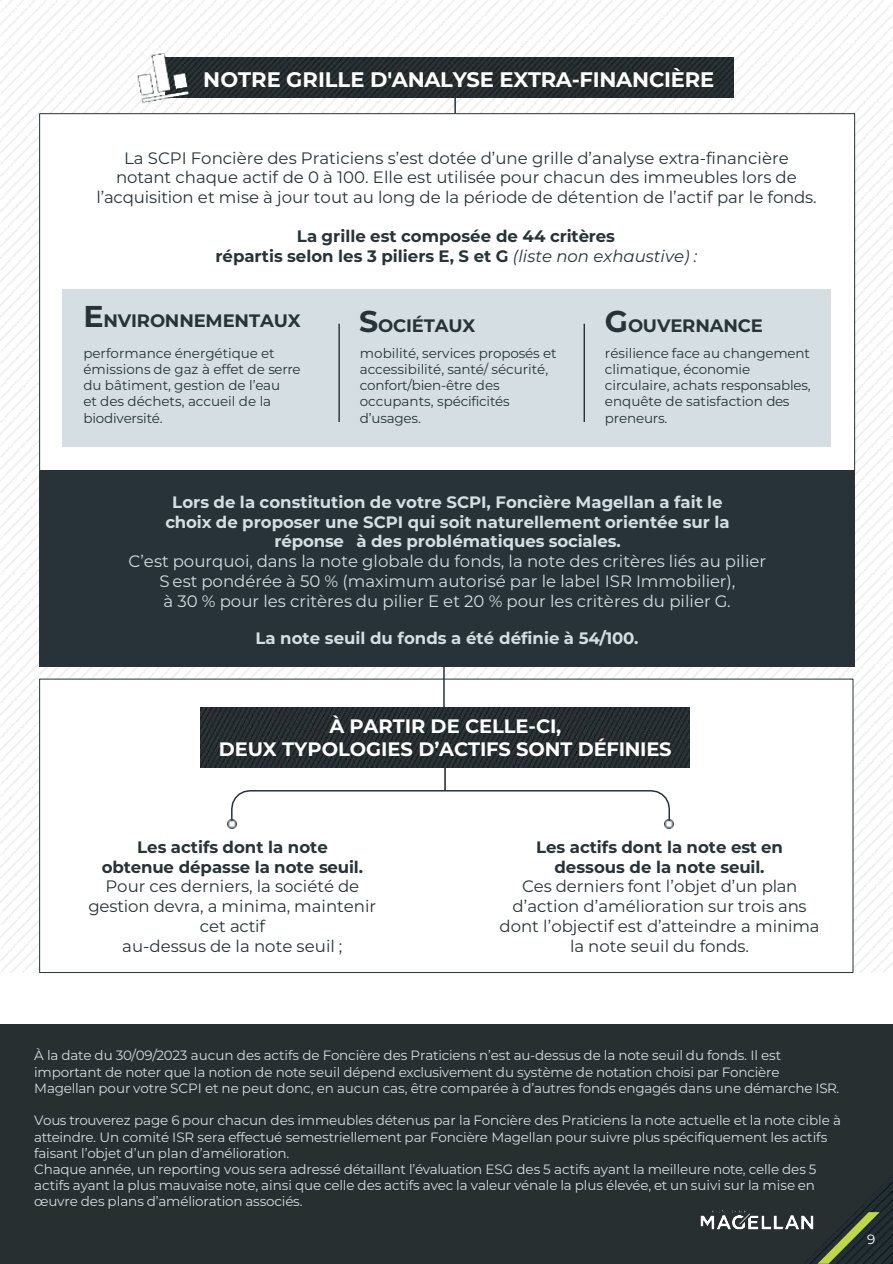
<style>
.page{position:relative;width:893px;height:1264px;background:#fff}
.page>*{position:absolute;margin:0;border:0;box-sizing:border-box;transform-origin:0 0}
.t1{font:700 21px "Montserrat";letter-spacing:-.01em;color:#fff}
.t2{font:700 19.5px/23.4px "Montserrat";letter-spacing:-.005em;color:#fff;text-align:center}
.t3{font:700 18px "Montserrat";letter-spacing:-.01em;color:#273338}
.t4{font:16.5px/19.8px "Montserrat";color:#273338;text-align:center}
.t5{font:16.5px/19.8px "Montserrat";color:#d4dee3;text-align:center}
.t6{font:700 16.5px/19.8px "Montserrat";color:#d4dee3;text-align:center}
.t7{font:700 16.5px/19.8px "Montserrat";color:#273338;text-align:center}
.t8{font:13.5px/16.2px "Montserrat";letter-spacing:-.015em;color:#d4dee3}
.t9{font:13.5px/16.2px "Montserrat";letter-spacing:-.005em;color:#273338}
.t10{font:13.5px "Montserrat";color:#fff}
.s1{font-weight:400;font-style:italic}
.s2{font-size:30px}
</style>
<div class="page">
<div style="left:0;top:1023px;width:892px;height:240px;background:#272f31"></div>
<img style="left:0;top:0;width:892px;height:971px">
<div style="left:40px;top:679px;width:812px;height:293px;background:#fff"></div>
<img style="left:805px;top:1182px;width:87px;height:81px">
<svg style="left:817px;top:1211px;width:62px;height:52px"></svg>
<img style="left:700px;top:1207px;width:114px;height:23px">
<div style="left:39px;top:113px;width:815px;height:358px;background:#fff;border:1px solid #273337"></div>
<div style="left:63px;top:289px;width:276px;height:158px;background:#d4dee3"></div>
<div style="left:339px;top:289px;width:246px;height:158px;background:#d4dee3"></div>
<div style="left:585px;top:289px;width:245px;height:158px;background:#d4dee3"></div>
<hr style="left:338px;top:323px;width:2px;height:99px;background:#273338">
<hr style="left:583px;top:323px;width:2px;height:99px;background:#273338">
<div style="left:40px;top:471px;width:814px;height:195px;background:#273338"></div>
<svg style="left:228px;top:789px;width:445px;height:39px"></svg>
<hr style="left:444px;top:767px;width:2px;height:22px;background:#231f20">
<img style="left:200px;top:707px;width:489px;height:60px">
<img style="left:199px;top:58px;width:534px;height:39px">
<img style="left:124px;top:42px;width:75px;height:73px">
<svg style="left:454px;top:95px;width:2px;height:19px"></svg>
<hr style="left:443px;top:666px;width:1px;height:41px;background:#273338">
<p class="t1" style="left:203px;top:64px;width:512px">NOTRE GRILLE D'ANALYSE EXTRA-FINANCIÈRE</p>
<p class="t4" style="left:96px;top:147px;width:721px">La SCPI Foncière des Praticiens s’est dotée d’une grille d’analyse extra-financière notant chaque actif de 0 à 100. Elle est utilisée pour chacun des immeubles lors de l’acquisition et mise à jour tout au long de la période de détention de l’actif par le fonds.</p>
<p class="t7" style="left:297px;top:225px;width:319px">La grille est composée de 44 critères</p>
<p class="t7" style="left:215px;top:245px;width:483px">répartis selon les 3 piliers E, S et G <span class="s1">(liste non exhaustive) :</span></p>
<p class="t3" style="left:83px;top:307px;width:219px"><span class="s2">E</span>NVIRONNEMENTAUX</p>
<p class="t9" style="left:83px;top:344px;width:219px">performance énergétique et émissions de gaz à effet de serre du bâtiment, gestion de l’eau</p>
<p class="t9" style="left:83px;top:393px;width:189px">et des déchets, accueil de la biodiversité.</p>
<p class="t3" style="left:359px;top:313px;width:118px"><span class="s2">S</span>OCIÉTAUX</p>
<p class="t9" style="left:360px;top:344px;width:198px">mobilité, services proposés et accessibilité, santé/ sécurité, confort/bien-être des occupants, spécificités d’usages.</p>
<p class="t3" style="left:605px;top:313px;width:159px"><span class="s2">G</span>OUVERNANCE</p>
<p class="t9" style="left:605px;top:344px;width:207px">résilience face au changement climatique, économie circulaire, achats responsables, enquête de satisfaction des preneurs.</p>
<p class="t6" style="left:165px;top:491px;width:565px">Lors de la constitution de votre SCPI, Foncière Magellan a fait le choix de proposer une SCPI qui soit naturellement orientée sur la réponse à des problématiques sociales.</p>
<p class="t5" style="left:128px;top:550px;width:639px">C’est pourquoi, dans la note globale du fonds, la note des critères liés au pilier<br>S est pondérée à 50 % (maximum autorisé par le label ISR Immobilier),</p>
<p class="t5" style="left:164px;top:590px;width:568px">à 30 % pour les critères du pilier E et 20 % pour les critères du pilier G.</p>
<p class="t6" style="left:255px;top:627px;width:384px">La note seuil du fonds a été définie à 54/100.</p>
<h2 class="t2" style="left:219px;top:713px;width:454px">À PARTIR DE CELLE-CI,<br>DEUX TYPOLOGIES D’ACTIFS SONT DÉFINIES</h2>
<p class="t7" style="left:102px;top:836px;width:263px">Les actifs dont la note obtenue dépasse la note seuil.</p>
<p class="t4" style="left:88px;top:875px;width:289px">Pour ces derniers, la société de gestion devra, a minima, maintenir cet actif</p>
<p class="t4" style="left:122px;top:935px;width:222px">au-dessus de la note seuil ;</p>
<p class="t7" style="left:536px;top:836px;width:248px">Les actifs dont la note est en dessous de la note seuil.</p>
<p class="t4" style="left:499px;top:875px;width:321px">Ces derniers font l’objet d’un plan d’action d’amélioration sur trois ans dont l’objectif est d’atteindre a minima la note seuil du fonds.</p>
<p class="t8" style="left:34px;top:1046px;width:806px">À la date du 30/09/2023 aucun des actifs de Foncière des Praticiens n’est au-dessus de la note seuil du fonds. Il est important de noter que la notion de note seuil dépend exclusivement du système de notation choisi par Foncière<br>Magellan pour votre SCPI et ne peut donc, en aucun cas, être comparée à d’autres fonds engagés dans une démarche ISR.</p>
<p class="t8" style="left:34px;top:1111px;width:808px">Vous trouverez page 6 pour chacun des immeubles détenus par la Foncière des Praticiens la note actuelle et la note cible à atteindre. Un comité ISR sera effectué semestriellement par Foncière Magellan pour suivre plus spécifiquement les actifs faisant l’objet d’un plan d’amélioration.</p>
<p class="t8" style="left:34px;top:1160px;width:783px;text-align:justify">Chaque année, un reporting vous sera adressé détaillant l’évaluation ESG des 5 actifs ayant la meilleure note, celle des 5 actifs ayant la plus mauvaise note, ainsi que celle des actifs avec la valeur vénale la plus élevée, et un suivi sur la mise en œuvre des plans d’amélioration associés.</p>
<p class="t10" style="left:866px;top:1229px;width:10px">9</p>
</div>
